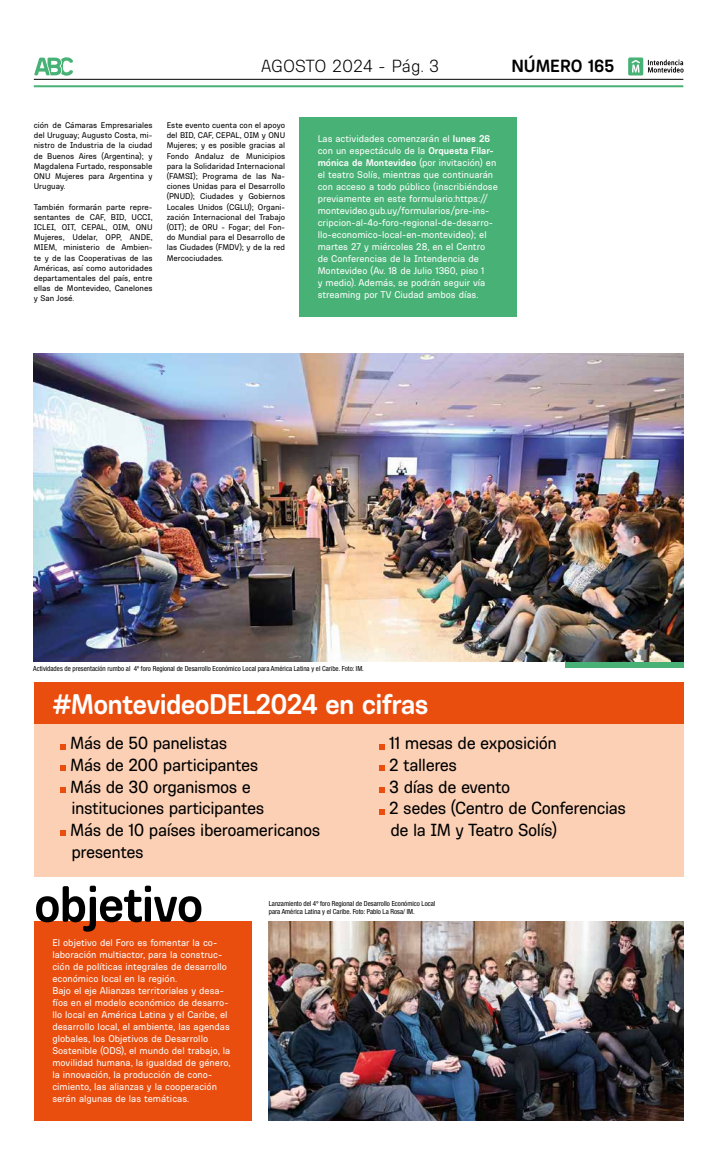
<style>
.page{position:relative;width:723px;height:1149px;background:#fff}
.page>*{position:absolute;margin:0;border:0;box-sizing:border-box;transform-origin:0 0}
.t1{font:700 52px "Ciudadana";letter-spacing:-.025em;color:#000}
.t2{font:700 29px "Ciudadana";letter-spacing:-.025em;color:#fff}
.t3{font:18px/21.6px "Ciudadana";letter-spacing:-.025em;color:#000}
.t4{font:300 18px "Ciudadana";letter-spacing:-.005em;color:#000}
.t5{font:700 18px "Ciudadana";color:#000}
.t6{font:10px/12px "Ciudadana";color:#fff}
.t7{font:8.5px/10.2px "Ciudadana";color:#000;text-align:justify}
.t8{font:condensed 7px/8.4px "Helvetica Neue LT Std";color:#000}
.s1{font-weight:700}
</style>
<div class="page">
<hr style="left:34px;top:79px;width:649px;height:1px;background:#000">
<hr style="left:34px;top:85px;width:649px;height:2px;background:#48b276">
<svg style="left:34px;top:57px;width:39px;height:19px"></svg>
<svg style="left:628px;top:57px;width:55px;height:18px"></svg>
<svg style="left:565px;top:660px;width:118px;height:7px"></svg>
<div style="left:299px;top:118px;width:217px;height:199px;background:#48b276"></div>
<div style="left:34px;top:921px;width:217px;height:199px;background:#e94e0f"></div>
<div style="left:34px;top:682px;width:649px;height:194px;background:#fbd0b5"></div>
<svg style="left:60px;top:744px;width:6px;height:5px"></svg>
<svg style="left:60px;top:765px;width:6px;height:5px"></svg>
<svg style="left:60px;top:787px;width:6px;height:5px"></svg>
<svg style="left:60px;top:830px;width:6px;height:5px"></svg>
<img style="left:34px;top:353px;width:649px;height:307px">
<img style="left:269px;top:921px;width:414px;height:198px">
<svg style="left:379px;top:744px;width:6px;height:5px"></svg>
<svg style="left:379px;top:765px;width:6px;height:5px"></svg>
<svg style="left:379px;top:787px;width:6px;height:5px"></svg>
<svg style="left:379px;top:809px;width:6px;height:5px"></svg>
<div style="left:34px;top:682px;width:649px;height:42px;background:#e94e0f"></div>
<h3 class="t4" style="left:261px;top:56px;width:180px">AGOSTO 2024 - Pág. 3</h3>
<h3 class="t5" style="left:511px;top:55px;width:104px">NÚMERO 165</h3>
<p class="t7" style="left:34px;top:120px;width:120px">ción de Cámaras Empresariales del Uruguay; Augusto Costa, mi&shy;nistro de Industria de la ciudad de Buenos Aires (Argentina); y Magdalena Furtado, responsable ONU Mujeres para Argentina y Uruguay.</p>
<p class="t7" style="left:34px;top:201px;width:120px">También formarán parte repre&shy;sentantes de CAF, BID, UCCI, ICLEI, OIT, CEPAL, OIM, ONU Mujeres, Udelar, OPP, ANDE, MIEM, ministerio de Ambien&shy;te y de las Cooperativas de las Américas, así como autoridades departamentales del país, entre ellas de Montevideo, Canelones y San José.</p>
<p class="t7" style="left:167px;top:120px;width:120px">Este evento cuenta con el apoyo del BID, CAF, CEPAL, OIM y ONU Mujeres; y es posible gracias al Fondo Andaluz de Municipios para la Solidaridad Internacional (FAMSI); Programa de las Na&shy;ciones Unidas para el Desarrollo (PNUD); Ciudades y Gobiernos Locales Unidos (CGLU); Organi&shy;zación Internacional del Trabajo (OIT); de ORU - Fogar; del Fon&shy;do Mundial para el Desarrollo de las Ciudades (FMDV); y de la red Mercociudades.</p>
<p class="t6" style="left:318px;top:132px;width:182px">Las actividades comenzarán el <span class="s1">lunes 26 </span>con un espectáculo de la <span class="s1">Orquesta Filar&shy;mónica de Montevideo</span> (por invitación) en el teatro Solís, mientras que continuarán con acceso a todo público (inscribiéndose previamente en este formulario:https:// montevideo.gub.uy/formularios/pre-ins&shy;cripcion-al-4o-foro-regional-de-desarro&shy;llo-economico-local-en-montevideo); el martes 27 y miércoles 28, en el Centro de Conferencias de la Intendencia de Montevideo (Av. 18 de Julio 1360, piso 1<br>y medio). Además, se podrán seguir vía streaming por TV Ciudad ambos días.</p>
<p class="t8" style="left:33px;top:664px;width:332px">Actividades de presentación rumbo al 4º foro Regional de Desarrollo Económico Local para América Latina y el Caribe. Foto: IM.</p>
<h2 class="t2" style="left:52px;top:686px;width:378px">#MontevideoDEL2024 en cifras</h2>
<h3 class="t3" style="left:70px;top:732px;width:252px">Más de 50 panelistas<br>Más de 200 participantes<br>Más de 30 organismos e instituciones participantes<br>Más de 10 países iberoamericanos presentes</h3>
<h3 class="t3" style="left:389px;top:732px;width:238px">11 mesas de exposición<br>2 talleres<br>3 días de evento<br>2 sedes (Centro de Conferencias de la IM y Teatro Solís)</h3>
<h1 class="t1" style="left:34px;top:872px;width:171px">objetivo</h1>
<p class="t6" style="left:52px;top:935px;width:180px">El objetivo del Foro es fomentar la co&shy;laboración multiactor, para la construc&shy;ción de políticas integrales de desarrollo económico local en la región.<br>Bajo el eje Alianzas territoriales y desa&shy;fíos en el modelo económico de desarro&shy;llo local en América Latina y el Caribe, el desarrollo local, el ambiente, las agendas globales, los Objetivos de Desarrollo Sostenible (ODS), el mundo del trabajo, la movilidad humana, la igualdad de género, la innovación, la producción de cono&shy;cimiento, las alianzas y la cooperación serán algunas de las temáticas.</p>
<p class="t8" style="left:269px;top:898px;width:168px">Lanzamiento del 4º foro Regional de Desarrollo Económico Local para América Latina y el Caribe. Foto: Pablo La Rosa/ IM.</p>
</div>
